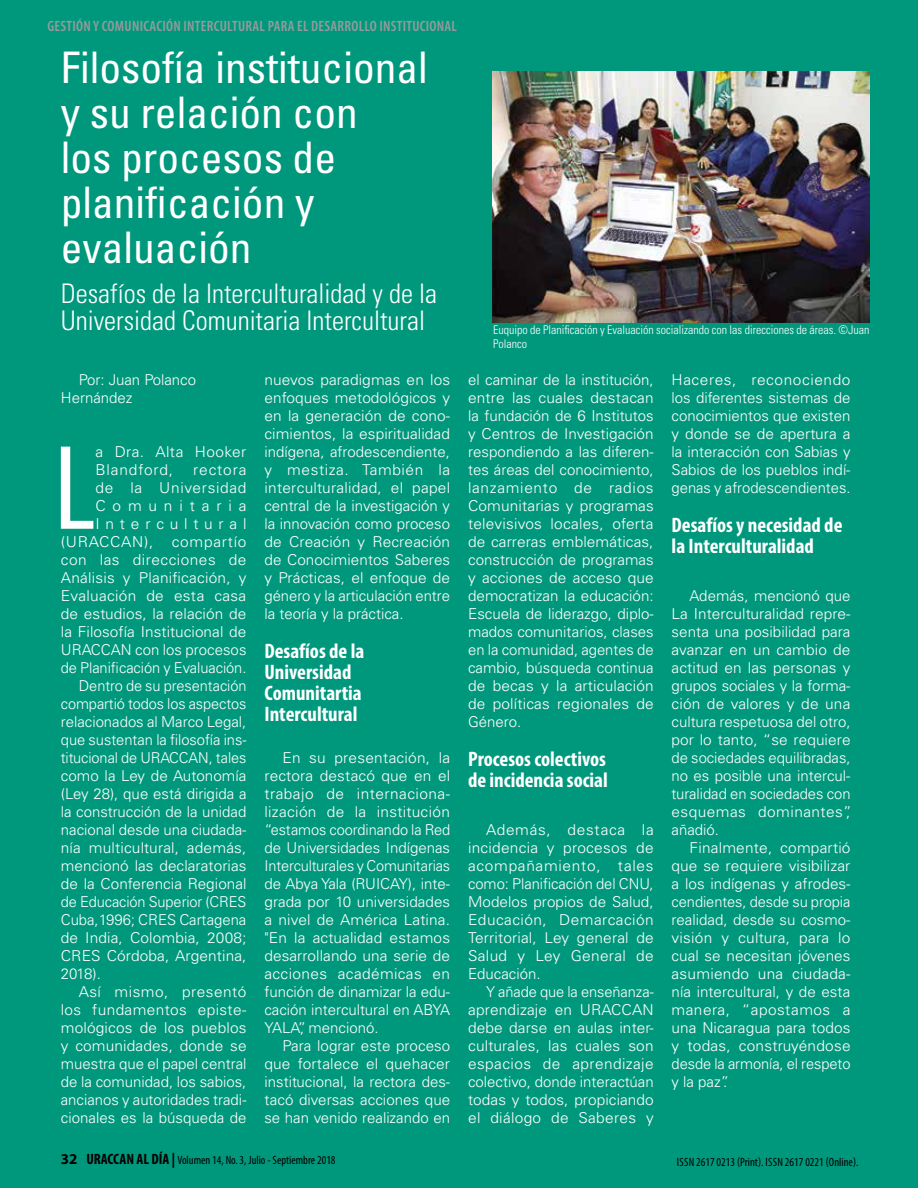
<style>
.page{position:relative;width:918px;height:1188px;background:#fff}
.page>*{position:absolute;margin:0;border:0;box-sizing:border-box;transform-origin:0 0}
.t1{font:condensed 121.8px "Myriad Pro";color:#fff}
.t2{font:condensed 43.5px/45px "Univers LT Std";color:#fff}
.t3{font:300 condensed 27px/27px "Univers LT Std";color:#fff}
.t4{font:700 condensed 21px/21px "Myriad Pro";color:#fff}
.t5{font:300 15px/18px "Univers LT Std";color:#fff;text-align:justify}
.t6{font:600 condensed 15px "Myriad Pro";letter-spacing:.02em;color:#959c9d}
.t7{font:300 15px/18px "Univers LT Std";letter-spacing:.03em;color:#fff}
.t8{font:300 15px "Univers LT Std";letter-spacing:.025em;color:#fff}
.t9{font:300 15px "Univers LT Std";letter-spacing:.02em;color:#fff}
.t10{font:300 15px "Univers LT Std";letter-spacing:.05em;color:#fff}
.t11{font:300 15px "Univers LT Std";letter-spacing:.045em;color:#fff}
.t12{font:300 15px "Univers LT Std";letter-spacing:.375em;color:#fff}
.t13{font:300 15px "Univers LT Std";letter-spacing:.44em;color:#fff}
.t14{font:300 15px "Univers LT Std";letter-spacing:.055em;color:#fff}
.t15{font:condensed 12px "Myriad Pro";color:#000}
.t16{font:300 condensed 12px/14.4px "Univers LT Std";color:#fff}
.t17{font:ultra-condensed 12px "Univers LT Std";color:#fff}
.s1{font-weight:700;font-stretch:normal;font-size:15px}
.s2{font-weight:700;font-size:15px}
</style>
<div class="page">
<div style="left:0;top:0;width:917px;height:1187px;background:#00987c"></div>
<img style="left:493px;top:71px;width:376px;height:251px">
<p class="t6" style="left:47px;top:18px;width:411px">GESTIÓN Y COMUNICACIÓN INTERCULTURAL PARA EL DESARROLLO INSTITUCIONAL</p>
<h2 class="t2" style="left:61px;top:44px;width:369px">Filosofía institucional y su relación con<br>los procesos de planificación y evaluación</h2>
<h3 class="t3" style="left:61px;top:280px;width:378px">Desafíos de la Interculturalidad y de la<br>Universidad Comunitaria Intercultural</h3>
<p class="t5" style="left:61px;top:370px;width:137px;text-indent:18px">Por: Juan Polanco<br>Hernández</p>
<h1 class="t1" style="left:54px;top:415px;width:43px">L</h1>
<p class="t7" style="left:95px;top:442px;width:152px">a Dra. Alta Hooker<br>Blandford,</p>
<p class="t14" style="left:193px;top:460px;width:55px">rectora</p>
<p class="t11" style="left:95px;top:478px;width:153px">de la Universidad</p>
<p class="t13" style="left:95px;top:496px;width:153px">Comunitaria</p>
<p class="t12" style="left:95px;top:514px;width:153px">Intercultural</p>
<p class="t10" style="left:61px;top:532px;width:187px">(URACCAN), compartío</p>
<p class="t7" style="left:61px;top:550px;width:187px">con las direcciones de</p>
<p class="t5" style="left:61px;top:568px;width:187px">Análisis y Planificación, y</p>
<p class="t9" style="left:61px;top:586px;width:187px">Evaluación de esta casa</p>
<p class="t5" style="left:61px;top:604px;width:187px">de estudios, la relación de</p>
<p class="t5" style="left:61px;top:622px;width:187px">la Filosofía Institucional de</p>
<p class="t5" style="left:61px;top:640px;width:187px">URACCAN con los procesos</p>
<p class="t5" style="left:61px;top:658px;width:187px">de Planificación y Evaluación.</p>
<p class="t5" style="left:79px;top:676px;width:169px">Dentro de su presentación</p>
<p class="t5" style="left:61px;top:694px;width:187px">compartió todos los aspectos</p>
<p class="t5" style="left:61px;top:712px;width:187px">relacionados al Marco Legal,</p>
<p class="t5" style="left:61px;top:730px;width:187px">que sustentan la filosofía ins-</p>
<p class="t5" style="left:61px;top:748px;width:187px">titucional de URACCAN, tales</p>
<p class="t5" style="left:61px;top:766px;width:187px">como la Ley de Autonomía</p>
<p class="t5" style="left:61px;top:784px;width:187px">(Ley 28), que está dirigida a</p>
<p class="t5" style="left:61px;top:802px;width:187px">la construcción de la unidad</p>
<p class="t5" style="left:61px;top:820px;width:187px">nacional desde una ciudada-</p>
<p class="t5" style="left:61px;top:838px;width:187px">nía multicultural, además,</p>
<p class="t5" style="left:61px;top:856px;width:187px">mencionó las declaratorias</p>
<p class="t5" style="left:61px;top:874px;width:187px">de la Conferencia Regional</p>
<p class="t5" style="left:61px;top:892px;width:187px">de Educación Superior (CRES</p>
<p class="t5" style="left:61px;top:910px;width:187px">Cuba,1996; CRES Cartagena</p>
<p class="t5" style="left:61px;top:928px;width:187px">de India, Colombia, 2008;</p>
<p class="t5" style="left:61px;top:946px;width:187px">CRES Córdoba, Argentina,</p>
<p class="t5" style="left:61px;top:964px;width:42px">2018).</p>
<p class="t7" style="left:79px;top:982px;width:169px">Así mismo, presentó</p>
<p class="t8" style="left:61px;top:1000px;width:187px">los fundamentos episte-</p>
<p class="t5" style="left:61px;top:1018px;width:187px">mológicos de los pueblos</p>
<p class="t5" style="left:61px;top:1036px;width:187px">y comunidades, donde se</p>
<p class="t5" style="left:61px;top:1054px;width:187px">muestra que el papel central</p>
<p class="t5" style="left:61px;top:1072px;width:187px">de la comunidad, los sabios,</p>
<p class="t5" style="left:61px;top:1090px;width:187px">ancianos y autoridades tradi-</p>
<p class="t5" style="left:61px;top:1108px;width:187px">cionales es la búsqueda de</p>
<p class="t5" style="left:264px;top:370px;width:187px">nuevos paradigmas en los enfoques metodológicos y en la generación de cono&shy;cimientos, la espiritualidad indígena, afrodescendiente, y mestiza. También la interculturalidad, el papel central de la investigación y la innovación como proceso de Creación y Recreación de Conocimientos Saberes y Prácticas, el enfoque de género y la articulación entre la teoría y la práctica.</p>
<h3 class="t4" style="left:264px;top:640px;width:101px">Desafíos de la<br>Universidad<br>Comunitartia<br>Intercultural</h3>
<p class="t5" style="left:264px;top:748px;width:187px;text-indent:18px">En su presentación, la rectora destacó que en el trabajo de internaciona&shy;lización de la institución “estamos coordinando la Red de Universidades Indígenas Interculturales y Comunitarias de Abya Yala (RUICAY), inte&shy;grada por 10 universidades a nivel de América Latina. "En la actualidad estamos desarrollando una serie de acciones académicas en función de dinamizar la edu&shy;cación intercultural en ABYA YALA”, mencionó.</p>
<p class="t5" style="left:264px;top:1036px;width:187px;text-indent:18px">Para lograr este proceso que fortalece el quehacer institucional, la rectora des&shy;tacó diversas acciones que se han venido realizando en</p>
<p class="t17" style="left:527px;top:320px;width:121px">Equipo de Planificación y Evaluación</p>
<p class="t16" style="left:493px;top:322px;width:378px">Euquipo de Planificación y Evaluación socializando con las direcciones de áreas. ©Juan<br>Polanco</p>
<p class="t5" style="left:468px;top:370px;width:187px">el caminar de la institución, entre las cuales destacan la fundación de 6 Institutos y Centros de Investigación respondiendo a las diferen&shy;tes áreas del conocimiento, lanzamiento de radios Comunitarias y programas televisivos locales, oferta de carreras emblemáticas, construcción de programas y acciones de acceso que democratizan la educación:<br>Escuela de liderazgo, diplo&shy;mados comunitarios, clases en la comunidad, agentes de cambio, búsqueda continua de becas y la articulación de políticas regionales de Género.</p>
<h3 class="t4" style="left:468px;top:748px;width:141px">Procesos colectivos de incidencia social</h3>
<p class="t5" style="left:468px;top:820px;width:187px;text-indent:18px">Además, destaca la incidencia y procesos de acompañamiento, tales como: Planificación del CNU, Modelos propios de Salud, Educación, Demarcación Territorial, Ley general de Salud y Ley General de Educación.</p>
<p class="t5" style="left:468px;top:982px;width:187px;text-indent:18px">Y añade que la enseñanza&shy;aprendizaje en URACCAN debe darse en aulas inter&shy;culturales, las cuales son espacios de aprendizaje colectivo, donde interactúan todas y todos, propiciando el diálogo de Saberes y</p>
<p class="t5" style="left:672px;top:370px;width:180px">Haceres, reconociendo los diferentes sistemas de conocimientos que existen y donde se de apertura a la interacción con Sabias y Sabios de los pueblos indí&shy;genas y afrodescendientes.</p>
<h3 class="t4" style="left:672px;top:514px;width:172px">Desafíos y necesidad de la Interculturalidad</h3>
<p class="t5" style="left:672px;top:586px;width:182px;text-indent:18px">Además, mencionó que La Interculturalidad repre&shy;senta una posibilidad para avanzar en un cambio de actitud en las personas y grupos sociales y la forma&shy;ción de valores y de una cultura respetuosa del otro, por lo tanto, “se requiere de sociedades equilibradas, no es posible una intercul&shy;turalidad en sociedades con esquemas dominantes”, añadió.</p>
<p class="t5" style="left:672px;top:838px;width:180px;text-indent:18px">Finalmente, compartió que se requiere visibilizar a los indígenas y afrodes&shy;cendientes, desde su propia realidad, desde su cosmo&shy;visión y cultura, para lo cual se necesitan jóvenes asumiendo una ciudada&shy;nía intercultural, y de esta manera, “apostamos a una Nicaragua para todos y todas, construyéndose desde la armonía, el respeto y la paz”.</p>
<p class="t15" style="left:61px;top:1153px;width:276px"><span class="s1">32</span> <span class="s2">URACCAN AL DÍA |</span> Volumen 14, No. 3, Julio - Septiembre 2018</p>
<p class="t15" style="left:677px;top:1155px;width:183px">ISSN 2617 0213 (Print). ISSN 2617 0221 (Online).</p>
</div>
